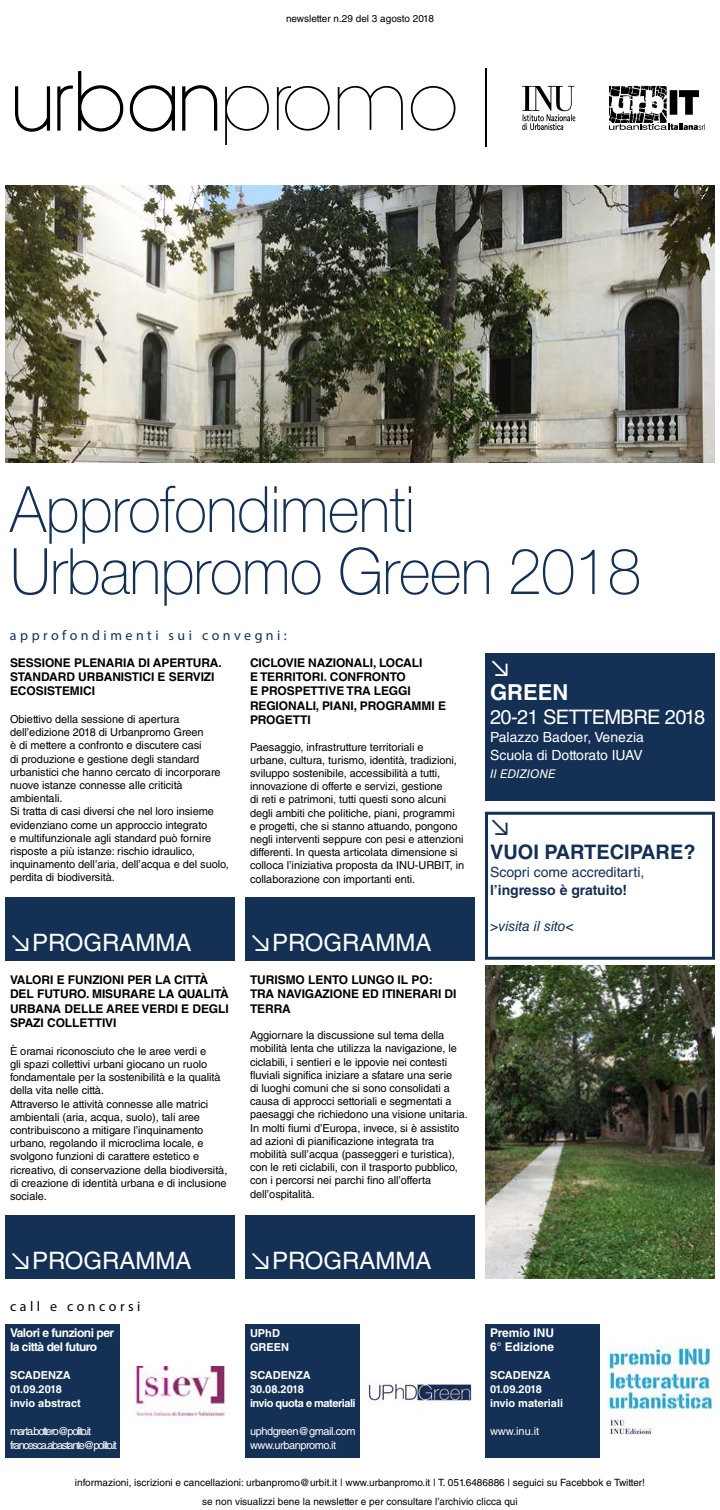
<style>
.page{position:relative;width:720px;height:1510px;background:#fff}
.page>*{position:absolute;margin:0;border:0;box-sizing:border-box;transform-origin:0 0}
.t1{font:24px "Helvetica LT Std";color:#fff}
.t2{font:24px "Calibri";color:#143054}
.t3{font:24px "Calibri";color:#fff}
.t4{font:700 22px "Helvetica LT Std";color:#fff}
.t5{font:20px "Helvetica LT Std";letter-spacing:-.03em;color:#fff}
.t6{font:700 20px "Helvetica LT Std";color:#143054}
.t7{font:14px/18px "Helvetica LT Std";color:#fff}
.t8{font:14px "Myriad Pro";letter-spacing:.25em;color:#143054}
.t9{font:14px "Helvetica LT Std";color:#143054}
.t10{font:700 14px "Helvetica LT Std";color:#143054}
.t11{font:italic 14px "Helvetica LT Std";color:#143054}
.t12{font:14px "Myriad Pro";letter-spacing:.25em;color:#000}
.t13{font:700 12px/14.4px "Helvetica LT Std";letter-spacing:-.005em;color:#000}
.t14{font:700 12px/14px "Helvetica LT Std";letter-spacing:-.04em;color:#fff}
.t15{font:700 12px/14px "Helvetica LT Std";color:#fff}
.t16{font:italic 12px "Helvetica LT Std";color:#fff}
.t17{font:11px/13.2px "Helvetica LT Std";letter-spacing:-.005em;color:#000}
.t18{font:700 11px/14px "Helvetica LT Std";color:#fff}
.t19{font:11px/14px "Helvetica LT Std";letter-spacing:-.12em;color:#fff}
.t20{font:700 11px/14px "Helvetica LT Std";letter-spacing:-.04em;color:#fff}
.t21{font:11px/14px "Helvetica LT Std";letter-spacing:-.04em;color:#fff}
.t22{font:10px/18.8px "Helvetica LT Std";color:#000;text-align:center}
.s1{font-family:"Calibri";font-size:25px}
</style>
<div class="page">
<div style="left:245px;top:1324px;width:115px;height:134px;background:#143054"></div>
<img style="left:368px;top:1380px;width:104px;height:24px">
<div style="left:5px;top:1324px;width:115px;height:134px;background:#143054"></div>
<img style="left:134px;top:1366px;width:91px;height:57px">
<div style="left:5px;top:897px;width:230px;height:64px;background:#143054"></div>
<div style="left:5px;top:1215px;width:230px;height:64px;background:#143054"></div>
<div style="left:485px;top:812px;width:230px;height:148px;border:3px solid #143054"></div>
<svg style="left:15px;top:71px;width:440px;height:74px"></svg>
<svg style="left:609px;top:85px;width:96px;height:46px"></svg>
<svg style="left:522px;top:86px;width:53px;height:45px"></svg>
<hr style="left:485px;top:69px;width:2px;height:78px;background:#000">
<img style="left:5px;top:185px;width:710px;height:278px">
<svg style="left:9px;top:486px;width:630px;height:120px"></svg>
<div style="left:245px;top:897px;width:230px;height:64px;background:#143054"></div>
<div style="left:245px;top:1215px;width:230px;height:64px;background:#143054"></div>
<div style="left:485px;top:653px;width:230px;height:148px;background:#143054"></div>
<div style="left:485px;top:1324px;width:115px;height:134px;background:#143054"></div>
<img style="left:607px;top:1343px;width:108px;height:92px">
<img style="left:485px;top:965px;width:230px;height:313px">
<p class="t22" style="left:286px;top:9px;width:149px">newsletter n.29 del 3 agosto 2018</p>
<p class="t8" style="left:10px;top:627px;width:278px">approfondimenti sui convegni:</p>
<p class="t13" style="left:10px;top:655px;width:17px">SESS</p>
<p class="t13" style="left:42px;top:655px;width:57px">IONE PLENAR</p>
<p class="t13" style="left:123px;top:655px;width:39px">IA DI APER</p>
<p class="t13" style="left:186px;top:655px;width:17px">TURA</p>
<p class="t13" style="left:219px;top:655px;width:5px">.</p>
<p class="t13" style="left:10px;top:669px;width:24px">STANDARD</p>
<p class="t13" style="left:78px;top:669px;width:100px">URBANISTICI E SERV</p>
<p class="t13" style="left:201px;top:669px;width:15px">IZI</p>
<p class="t13" style="left:10px;top:684px;width:87px">ECOSISTEMICI</p>
<p class="t17" style="left:10px;top:713px;width:220px">Obiettivo della sessione di apertura dell’edizione 2018 di Urbanpromo Green<br>è di mettere a confronto e discutere casi<br>di produzione e gestione degli standard urbanistici che hanno cercato di incorporare nuove istanze connesse alle criticità ambientali.<br>Si tratta di casi diversi che nel loro insieme evidenziano come un approccio integrato<br>e multifunzionale agli standard può fornire risposte a più istanze: rischio idraulico, inquinamento dell’aria, dell’acqua e del suolo, perdita di biodiversità.</p>
<h1 class="t1" style="left:10px;top:929px;width:183px"><span class="s1">↘</span>PROGRAMMA</h1>
<p class="t13" style="left:10px;top:972px;width:74px">VALORI E FUNZ</p>
<p class="t13" style="left:100px;top:972px;width:37px">IONI PER</p>
<p class="t13" style="left:155px;top:972px;width:55px">LA C ITTÀ</p>
<p class="t13" style="left:10px;top:987px;width:105px">DE L FUTURO. MISURARE</p>
<p class="t13" style="left:159px;top:987px;width:72px">LA QUALITÀ</p>
<p class="t13" style="left:10px;top:1001px;width:35px">UR BANA</p>
<p class="t13" style="left:65px;top:1001px;width:51px">DELLE AREE</p>
<p class="t13" style="left:142px;top:1001px;width:10px">VERD</p>
<p class="t13" style="left:175px;top:1001px;width:27px">I E DEG</p>
<p class="t13" style="left:218px;top:1001px;width:12px">LI</p>
<p class="t13" style="left:10px;top:1016px;width:9px">SPAZ</p>
<p class="t13" style="left:41px;top:1016px;width:78px">I COLLETTIVI</p>
<p class="t17" style="left:10px;top:1044px;width:219px">È oramai riconosciuto che le aree verdi e<br>gli spazi collettivi urbani giocano un ruolo fondamentale per la sostenibilità e la qualità della vita nelle città.<br>Attraverso le attività connesse alle matrici ambientali (aria, acqua, suolo), tali aree contribuiscono a mitigare l’inquinamento urbano, regolando il microclima locale, e svolgono funzioni di carattere estetico e ricreativo, di conservazione della biodiversità, di creazione di identità urbana e di inclusione sociale.</p>
<h1 class="t1" style="left:10px;top:1246px;width:183px"><span class="s1">↘</span>PROGRAMMA</h1>
<p class="t12" style="left:10px;top:1297px;width:132px">call e concorsi</p>
<p class="t14" style="left:10px;top:1326px;width:106px">VALORI E FUNZIONI PER<br>LA CITTÀ DEL FUTURO</p>
<p class="t18" style="left:10px;top:1368px;width:72px">SCADENZA<br>01.09.2018<br>INVIO ABSTRACT</p>
<p class="t19" style="left:10px;top:1424px;width:109px">marta.bottero@polito.it francesca.abastante@polito.it</p>
<p class="t13" style="left:250px;top:655px;width:68px">CICLOVIE NAZ</p>
<p class="t13" style="left:333px;top:655px;width:91px">IONALI, LOCALI</p>
<p class="t13" style="left:250px;top:669px;width:27px">E TERR</p>
<p class="t13" style="left:250px;top:669px;width:157px;text-indent:42px">ITORI. CONFRONTO<br>EPROSPE</p>
<p class="t13" style="left:311px;top:684px;width:80px">TTIVE TRA LEGG</p>
<p class="t13" style="left:408px;top:684px;width:5px">I</p>
<p class="t13" style="left:250px;top:698px;width:10px">REG</p>
<p class="t13" style="left:276px;top:698px;width:120px">IONALI, PIANI, PROGRA</p>
<p class="t13" style="left:412px;top:698px;width:34px">MMI E</p>
<p class="t13" style="left:250px;top:713px;width:62px">PROGETTI</p>
<p class="t17" style="left:250px;top:740px;width:216px">Paesaggio, infrastrutture territoriali e<br>urbane, cultura, turismo, identità, tradizioni, sviluppo sostenibile, accessibilità a tutti, innovazione di offerte e servizi, gestione<br>di reti e patrimoni, tutti questi sono alcuni degli ambiti che politiche, piani, programmi<br>e progetti, che si stanno attuando, pongono negli interventi seppure con pesi e attenzioni differenti. In questa articolata dimensione si colloca l’iniziativa proposta da INU-URBIT, in collaborazione con importanti enti.</p>
<h1 class="t1" style="left:250px;top:929px;width:183px"><span class="s1">↘</span>PROGRAMMA</h1>
<p class="t13" style="left:250px;top:972px;width:9px">TUR</p>
<p class="t13" style="left:274px;top:972px;width:94px">ISMO LENTO LUNG</p>
<p class="t13" style="left:385px;top:972px;width:49px">O IL PO:</p>
<p class="t13" style="left:250px;top:987px;width:37px">TRA NAV</p>
<p class="t13" style="left:302px;top:987px;width:13px">IGAZ</p>
<p class="t13" style="left:330px;top:987px;width:76px">IONE ED ITINERAR</p>
<p class="t13" style="left:438px;top:987px;width:20px">I DI</p>
<p class="t13" style="left:250px;top:1001px;width:17px">TERRA</p>
<p class="t17" style="left:250px;top:1029px;width:219px">Aggiornare la discussione sul tema della mobilità lenta che utilizza la navigazione, le ciclabili, i sentieri e le ippovie nei contesti fluviali significa iniziare a sfatare una serie<br>di luoghi comuni che si sono consolidati a causa di approcci settoriali e segmentati a paesaggi che richiedono una visione unitaria.<br>In molti fiumi d’Europa, invece, si è assistito ad azioni di pianificazione integrata tra mobilità sull’acqua (passeggeri e turistica), con le reti ciclabili, con il trasporto pubblico, con i percorsi nei parchi fino all’offerta dell’ospitalità.</p>
<h1 class="t1" style="left:250px;top:1246px;width:183px"><span class="s1">↘</span>PROGRAMMA</h1>
<p class="t18" style="left:250px;top:1326px;width:41px">UPHD<br>GREEN</p>
<p class="t20" style="left:250px;top:1368px;width:107px">SCADENZA<br>30.08.2018<br>INVIO QUOTA E MATERIALI</p>
<p class="t21" style="left:250px;top:1424px;width:107px">uphdgreen@gmail.com www.urbanpromo.it</p>
<h1 class="t3" style="left:490px;top:651px;width:23px">↘</h1>
<h2 class="t4" style="left:490px;top:679px;width:80px">GREEN</h2>
<h3 class="t5" style="left:490px;top:705px;width:217px">20-21 SETTEMBRE 2018</h3>
<p class="t7" style="left:490px;top:728px;width:155px">Palazzo Badoer, Venezia<br>Scuola di Dottorato IUAV</p>
<p class="t16" style="left:490px;top:767px;width:67px">II EDIZIONE</p>
<h1 class="t2" style="left:490px;top:810px;width:23px">↘</h1>
<h3 class="t6" style="left:490px;top:839px;width:207px">VUOI PARTECIPARE?</h3>
<p class="t9" style="left:490px;top:864px;width:156px">Scopri come accreditarti,</p>
<p class="t10" style="left:490px;top:881px;width:139px">L’INGRESSO È GRATUITO!</p>
<p class="t11" style="left:490px;top:918px;width:85px">&gt;visita il sito&lt;</p>
<p class="t15" style="left:490px;top:1326px;width:66px">PREMIO INU<br>6° EDIZIONE</p>
<p class="t18" style="left:490px;top:1368px;width:75px">SCADENZA<br>01.09.2018<br>INVIO MATERIALI</p>
<p class="t19" style="left:490px;top:1424px;width:51px">www.inu.it</p>
<p class="t22" style="left:75px;top:1473px;width:572px">informazioni, iscrizioni e cancellazioni: urbanpromo@urbit.it | www.urbanpromo.it | T. 051.6486886 | seguici su Facebbok e Twitter! se non visualizzi bene la newsletter e per consultare l’archivio clicca qui</p>
</div>
